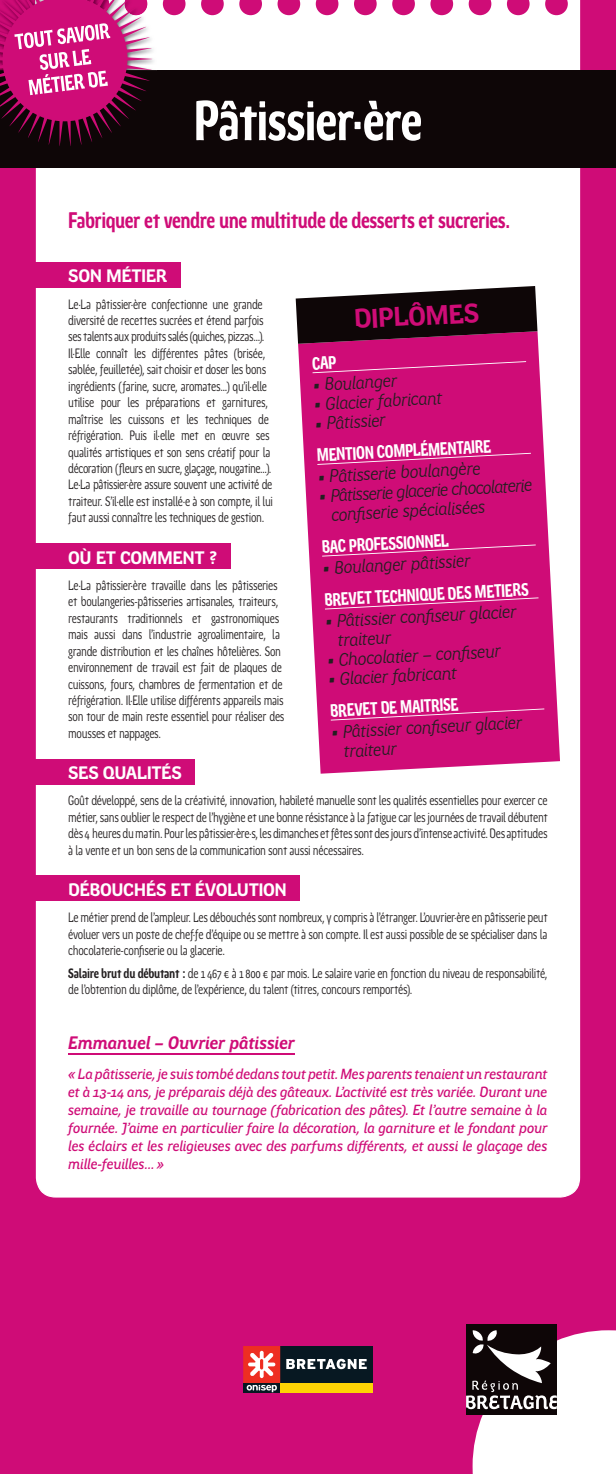
<style>
.page{position:relative;width:616px;height:1474px;background:#fff}
.page>*{position:absolute;margin:0;border:0;box-sizing:border-box;transform-origin:0 0}
.t1{font:700 57.05px "Region Bretagne Cond";letter-spacing:-.02em;color:#fff}
.t2{font:700 27.47px "Region Bretagne";color:#cf0c77}
.t3{font:700 22.75px "Region Bretagne Cond";letter-spacing:-.02em;color:#cf0c77}
.t4{font:italic 18.2px/19.4px "Region Bretagne";color:#231f20}
.t5{font:700 18.2px/31.7px "Region Bretagne Cond";color:#fff}
.t6{font:700 18.2px "Region Bretagne";letter-spacing:-.025em;color:#fff}
.t7{font:italic 700 18.2px "Region Bretagne";letter-spacing:-.02em;color:#cf0c77}
.t8{font:14.88px/17.8px "Region Bretagne Med Ita";letter-spacing:-.02em;color:#cf0c77;text-align:justify}
.t9{font:13.65px/16.4px "Region Bretagne Cond";letter-spacing:-.025em;color:#231f20}
.s1{font-weight:700}
.s2{font-family:"Region Bretagne";font-weight:400;font-style:italic;color:#231f20}
.s3{font-family:"Region Bretagne Cond";font-weight:700;font-style:normal;color:#fff}
</style>
<div class="page">
<div style="left:0;top:0;width:615px;height:1473px;background:#cf0c77"></div>
<div style="left:36px;top:0;width:543px;height:1197px;background:#fff"></div>
<svg style="left:163px;top:0;width:22px;height:15px"></svg>
<svg style="left:201px;top:0;width:22px;height:15px"></svg>
<svg style="left:239px;top:0;width:23px;height:15px"></svg>
<svg style="left:277px;top:0;width:23px;height:15px"></svg>
<svg style="left:315px;top:0;width:23px;height:15px"></svg>
<svg style="left:353px;top:0;width:23px;height:15px"></svg>
<svg style="left:392px;top:0;width:22px;height:15px"></svg>
<svg style="left:430px;top:0;width:22px;height:15px"></svg>
<svg style="left:468px;top:0;width:23px;height:15px"></svg>
<svg style="left:506px;top:0;width:23px;height:15px"></svg>
<svg style="left:544px;top:0;width:23px;height:15px"></svg>
<div style="left:0;top:70px;width:615px;height:97px;background:#0e0607"></div>
<img style="left:154px;top:0;width:2px;height:71px">
<svg style="left:0;top:0;width:154px;height:146px"></svg>
<div style="left:0;top:262px;width:180px;height:25px;background:#cf0c77"></div>
<div style="left:0;top:543px;width:230px;height:25px;background:#cf0c77"></div>
<div style="left:0;top:759px;width:195px;height:25px;background:#cf0c77"></div>
<div style="left:0;top:876px;width:299px;height:25px;background:#cf0c77"></div>
<hr style="left:68px;top:1053px;width:226px;height:1px;background:#cf0c77">
<svg style="left:298px;top:331px;width:261px;height:442px"></svg>
<svg style="left:317px;top:453px;width:213px;height:12px"></svg>
<svg style="left:322px;top:544px;width:213px;height:12px"></svg>
<svg style="left:324px;top:597px;width:214px;height:12px"></svg>
<svg style="left:330px;top:708px;width:214px;height:12px"></svg>
<svg style="left:295px;top:286px;width:242px;height:58px;background:#3f2430"></svg>
<div style="left:243px;top:1382px;width:37px;height:10px;background:#071822"></div>
<div style="left:280px;top:1345px;width:92px;height:37px;background:#071822"></div>
<div style="left:280px;top:1382px;width:92px;height:10px;background:#fed304"></div>
<div style="left:243px;top:1345px;width:37px;height:37px;background:#ee2e22"></div>
<svg style="left:248px;top:1350px;width:27px;height:27px"></svg>
<svg style="left:246px;top:1384px;width:31px;height:8px"></svg>
<svg style="left:286px;top:1358px;width:80px;height:11px"></svg>
<div style="left:465px;top:1323px;width:91px;height:91px;background:#0e0607"></div>
<svg style="left:465px;top:1329px;width:150px;height:144px"></svg>
<svg style="left:312px;top:356px;width:213px;height:17px"></svg>
<p class="t1" style="left:193px;top:89px;width:230px">Pâtissier·ère</p>
<p class="t3" style="left:68px;top:208px;width:443px">Fabriquer et vendre une multitude de desserts et sucreries.</p>
<p class="t6" style="left:68px;top:266px;width:100px">SON MÉTIER</p>
<p class="t9" style="left:68px;top:296px;width:206px">Le·La pâtissier·ère confectionne une grande diversité de recettes sucrées et étend parfois ses talents aux produits salés (quiches, pizzas…).<br>Il·Elle connaît les différentes pâtes (brisée, sablée, feuilletée), sait choisir et doser les bons ingrédients (farine, sucre, aromates…) qu’il·elle utilise pour les préparations et garnitures, maîtrise les cuissons et les techniques de réfrigération. Puis il·elle met en œuvre ses qualités artistiques et son sens créatif pour la décoration (fleurs en sucre, glaçage, nougatine…).<br>Le·La pâtissier·ère assure souvent une activité de traiteur. S’il·elle est installé·e à son compte, il lui faut aussi connaître les techniques de gestion.</p>
<p class="t6" style="left:68px;top:547px;width:151px">OÙ ET COMMENT ?</p>
<p class="t9" style="left:68px;top:577px;width:217px">Le·La pâtissier·ère travaille dans les pâtisseries et boulangeries-pâtisseries artisanales, traiteurs, restaurants traditionnels et gastronomiques mais aussi dans l’industrie agroalimentaire, la grande distribution et les chaînes hôtelières. Son environnement de travail est fait de plaques de cuissons, fours, chambres de fermentation et de réfrigération. Il·Elle utilise différents appareils mais son tour de main reste essentiel pour réaliser des mousses et nappages.</p>
<p class="t6" style="left:68px;top:763px;width:115px">SES QUALITÉS</p>
<p class="t9" style="left:68px;top:792px;width:480px;text-align:justify">Goût développé, sens de la créativité, innovation, habileté manuelle sont les qualités essentielles pour exercer ce métier, sans oublier le respect de l’hygiène et une bonne résistance à la fatigue car les journées de travail débutent dès 4 heures du matin. Pour les pâtissier·ère·s, les dimanches et fêtes sont des jours d’intense activité. Des aptitudes à la vente et un bon sens de la communication sont aussi nécessaires.</p>
<p class="t6" style="left:68px;top:879px;width:220px">DÉBOUCHÉS ET ÉVOLUTION</p>
<p class="t9" style="left:68px;top:909px;width:480px;text-align:justify">Le métier prend de l’ampleur. Les débouchés sont nombreux, y compris à l’étranger. L’ouvrier·ère en pâtisserie peut évoluer vers un poste de chef·fe d’équipe ou se mettre à son compte. Il est aussi possible de se spécialiser dans la chocolaterie-confiserie ou la glacerie.</p>
<p class="t9" style="left:68px;top:965px;width:480px"><span class="s1">Salaire brut du débutant :</span> de 1 467 € à 1 800 € par mois. Le salaire varie en fonction du niveau de responsabilité, de l’obtention du diplôme, de l’expérience, du talent (titres, concours remportés).</p>
<p class="t7" style="left:68px;top:1032px;width:228px">Emmanuel – Ouvrier pâtissier</p>
<p class="t8" style="left:68px;top:1065px;width:480px">« La pâtisserie, je suis tombé dedans tout petit. Mes parents tenaient un restaurant et à 13-14 ans, je préparais déjà des gâteaux. L’activité est très variée. Durant une semaine, je travaille au tournage (fabrication des pâtes). Et l’autre semaine à la fournée. J’aime en particulier faire la décoration, la garniture et le fondant pour les éclairs et les religieuses avec des parfums différents, et aussi le glaçage des mille-feuilles… »</p>
<p class="t2" style="left:353px;top:304px;width:127px;rotate:-3deg">DIPLÔMES</p>
<p class="t4" style="left:312px;top:375px;width:86px;rotate:-3deg">• Boulanger</p>
<p class="t4" style="left:313px;top:395px;width:130px;rotate:-3deg">• Glacier fabricant</p>
<p class="t5" style="left:314px;top:408px;width:176px;rotate:-3deg"><span class="s2">• Pâtissier<br></span>MENTION COMPLÉMENTAIRE</p>
<p class="t4" style="left:317px;top:467px;width:164px;rotate:-3deg">• Pâtisserie boulangère</p>
<p class="t4" style="left:329px;top:486px;width:204px;text-indent:-11px;rotate:-3deg">• Pâtisserie glacerie chocolaterie confi serie spécialisées</p>
<p class="t5" style="left:320px;top:531px;width:129px;rotate:-3deg">BAC PROFESSIONNEL</p>
<p class="t5" style="left:322px;top:553px;width:206px;rotate:-3deg"><span class="s2">• Boulanger pâtissier<br></span>BREVET TECHNIQUE DES METIERS</p>
<p class="t4" style="left:336px;top:611px;width:181px;text-indent:-11px;rotate:-3deg">• Pâtissier confi seur glacier traiteur</p>
<p class="t4" style="left:327px;top:650px;width:175px;rotate:-3deg">• Chocolatier – confi seur</p>
<p class="t4" style="left:327px;top:664px;width:130px;line-height:31.7px;rotate:-3deg">• Glacier fabricant<br><span class="s3">BREVET DE MAITRISE</span></p>
<p class="t4" style="left:342px;top:722px;width:181px;text-indent:-11px;rotate:-3deg">• Pâtissier confi seur glacier traiteur</p>
</div>
